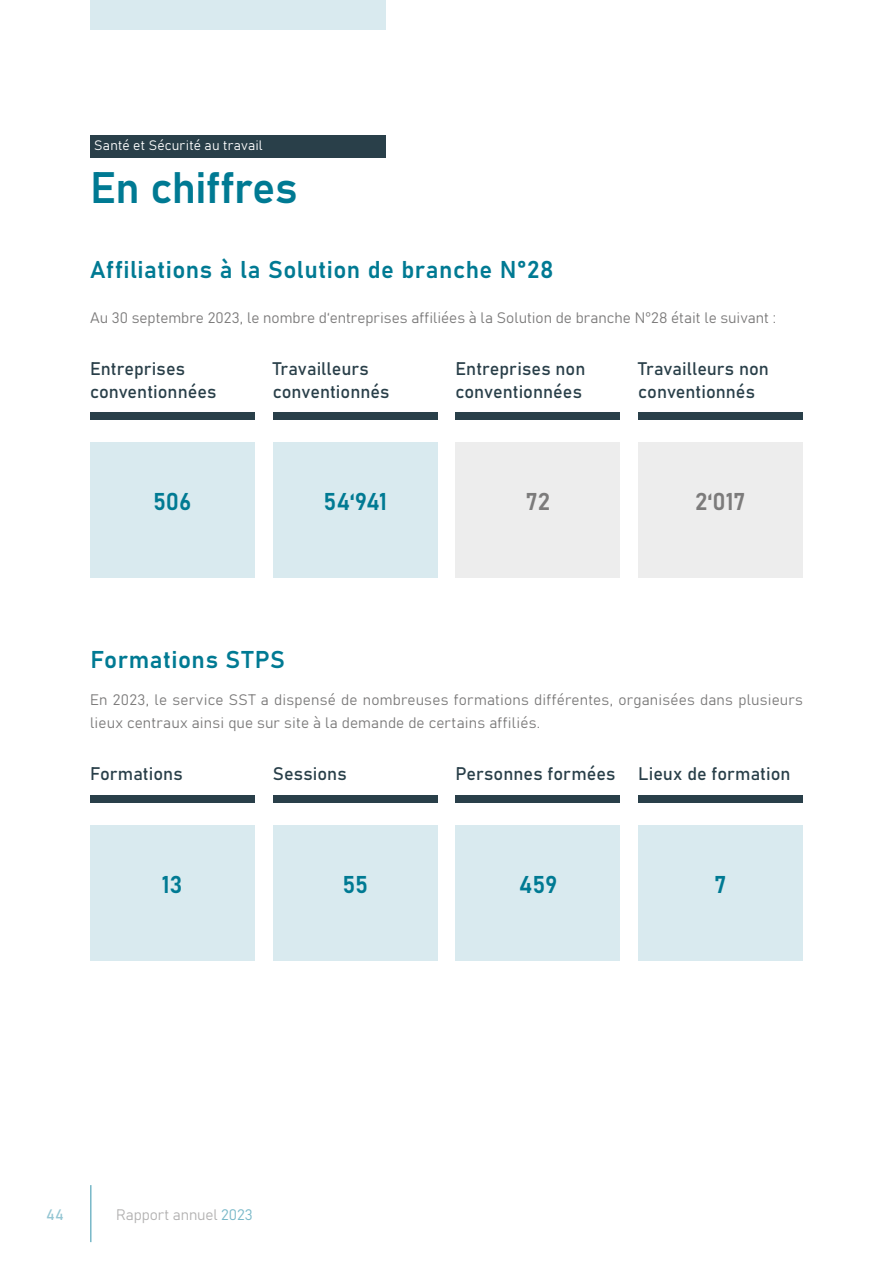
<style>
.page{position:relative;width:893px;height:1263px;background:#fff}
.page>*{position:absolute;margin:0;border:0;box-sizing:border-box;transform-origin:0 0}
.t1{font:43.5px "Bahnschrift";letter-spacing:-.005em;color:#007a93}
.t2{font:24px "Bahnschrift";letter-spacing:.02em;color:#007a93}
.t3{font:24px "Bahnschrift";color:#7c7b7b}
.t4{font:18px/22.5px "Bahnschrift";color:#293f49}
.t5{font:15px/22.5px "Bahnschrift";letter-spacing:.01em;color:#7c7b7b}
.t6{font:15px "Bahnschrift";letter-spacing:-.01em;color:#b3b2b2}
.t7{font:15px "Bahnschrift";color:#95c6d3}
.t8{font:13.5px "Bahnschrift";letter-spacing:.015em;color:#fff}
.s1{color:#78b8c8}
</style>
<div class="page">
<hr style="left:90px;top:1185px;width:2px;height:57px;background:#78b8c8">
<div style="left:90px;top:0;width:295px;height:30px;background:#d9eaef"></div>
<div style="left:90px;top:135px;width:295px;height:23px;background:#293f49"></div>
<div style="left:90px;top:413px;width:165px;height:7px;background:#293f49"></div>
<div style="left:455px;top:413px;width:165px;height:7px;background:#293f49"></div>
<div style="left:90px;top:443px;width:165px;height:135px;background:#d9eaef"></div>
<div style="left:273px;top:443px;width:164px;height:135px;background:#d9eaef"></div>
<div style="left:273px;top:413px;width:164px;height:7px;background:#293f49"></div>
<div style="left:455px;top:443px;width:165px;height:135px;background:#ededed"></div>
<div style="left:638px;top:443px;width:165px;height:135px;background:#ededed"></div>
<div style="left:638px;top:413px;width:165px;height:7px;background:#293f49"></div>
<div style="left:90px;top:795px;width:165px;height:8px;background:#293f49"></div>
<div style="left:455px;top:795px;width:165px;height:7px;background:#293f49"></div>
<div style="left:90px;top:825px;width:165px;height:135px;background:#d9eaef"></div>
<div style="left:273px;top:825px;width:164px;height:135px;background:#d9eaef"></div>
<div style="left:273px;top:795px;width:164px;height:8px;background:#293f49"></div>
<div style="left:455px;top:825px;width:165px;height:135px;background:#d9eaef"></div>
<div style="left:638px;top:825px;width:165px;height:135px;background:#d9eaef"></div>
<div style="left:638px;top:795px;width:165px;height:8px;background:#293f49"></div>
<p class="t8" style="left:94px;top:135px;width:170px">Santé et Sécurité au travail</p>
<h1 class="t1" style="left:90px;top:154px;width:209px">En chiffres</h1>
<h2 class="t2" style="left:90px;top:251px;width:465px">Affiliations à la Solution de branche N°28</h2>
<p class="t5" style="left:90px;top:305px;width:688px">Au 30 septembre 2023, le nombre d‘entreprises affiliées à la Solution de branche N°28 était le suivant :</p>
<p class="t4" style="left:90px;top:356px;width:128px">Entreprises conventionnées</p>
<h2 class="t2" style="left:153px;top:483px;width:40px">506</h2>
<p class="t4" style="left:273px;top:356px;width:118px">Travailleurs conventionnés</p>
<h2 class="t2" style="left:324px;top:483px;width:65px">54‘941</h2>
<p class="t4" style="left:455px;top:356px;width:131px">Entreprises non conventionnées</p>
<p class="t4" style="left:638px;top:356px;width:132px">Travailleurs non conventionnés</p>
<h2 class="t3" style="left:526px;top:483px;width:26px">72</h2>
<h2 class="t3" style="left:695px;top:483px;width:52px">2‘017</h2>
<h2 class="t2" style="left:90px;top:641px;width:196px">Formations STPS</h2>
<p class="t5" style="left:90px;top:687px;width:714px">En 2023, le service SST a dispensé de nombreuses formations différentes, organisées dans plusieurs lieux centraux ainsi que sur site à la demande de certains affiliés.</p>
<p class="t4" style="left:90px;top:761px;width:94px">Formations</p>
<p class="t4" style="left:273px;top:761px;width:76px">Sessions</p>
<p class="t4" style="left:455px;top:761px;width:162px">Personnes formées</p>
<p class="t4" style="left:638px;top:761px;width:154px">Lieux de formation</p>
<h2 class="t2" style="left:162px;top:866px;width:22px">13</h2>
<h2 class="t2" style="left:342px;top:866px;width:27px">55</h2>
<h2 class="t2" style="left:519px;top:866px;width:40px">459</h2>
<h2 class="t2" style="left:714px;top:866px;width:14px">7</h2>
<p class="t7" style="left:46px;top:1203px;width:19px">44</p>
<p class="t6" style="left:116px;top:1203px;width:138px">Rapport annuel <span class="s1">2023</span></p>
</div>
